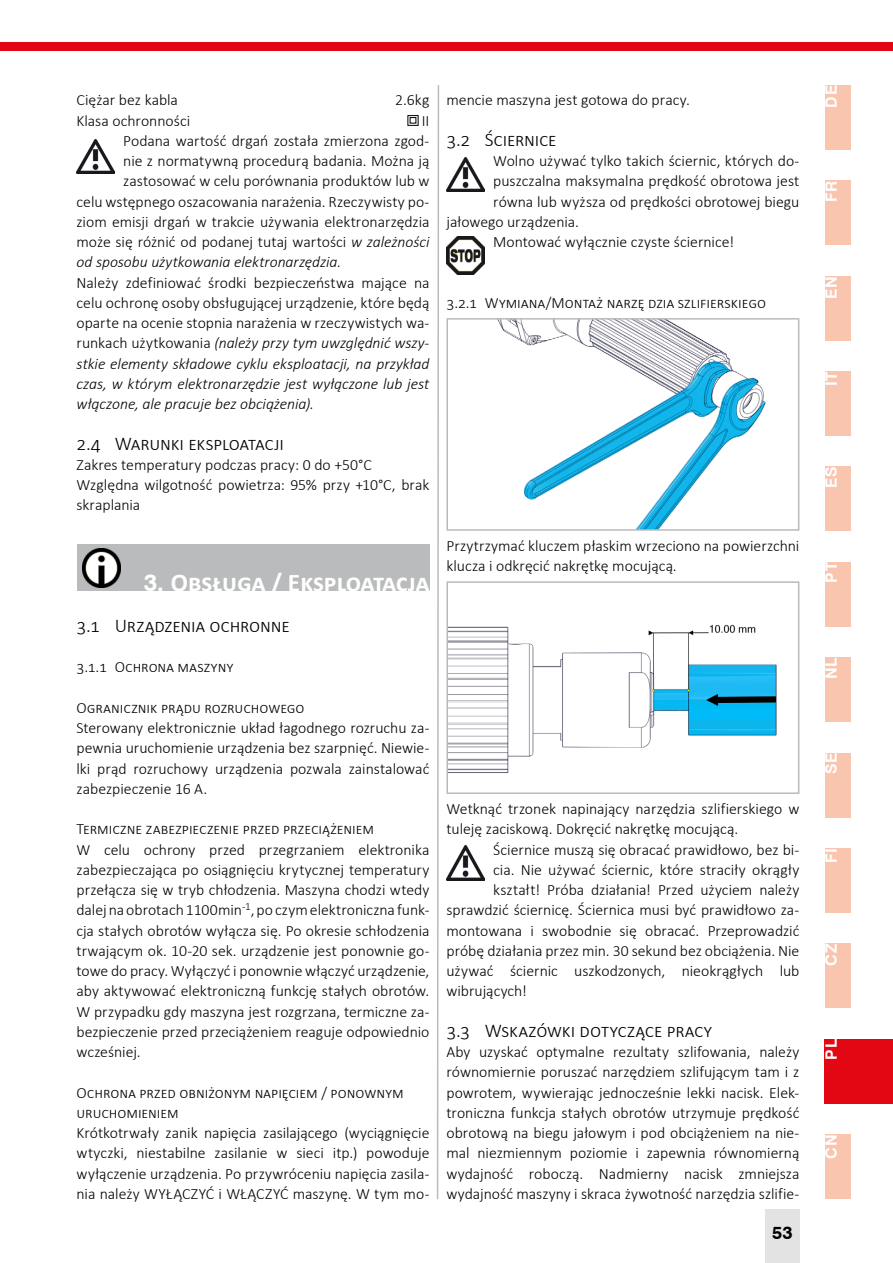
<style>
.page{position:relative;width:893px;height:1263px;background:#fff}
.page>*{position:absolute;margin:0;border:0;box-sizing:border-box;transform-origin:0 0}
.t1{font:700 25.5px "Calibri";color:#fff}
.t2{font:300 19.5px "Calibri";letter-spacing:-.01em;color:#000}
.t3{font:700 18px "Swiss 721 BT";color:#000}
.t4{font:300 15.75px/20.2px "Calibri";color:#000}
.t5{font:italic 300 15.75px/20.2px "Calibri";color:#000;text-align:justify}
.t6{font:700 15.75px "Swiss 721 BT";letter-spacing:.05em;color:#fff}
.s1{font-style:italic}
.s2{font-style:normal}
.s3{font-family:"Swiss 721 BT";font-size:24px}
</style>
<div class="page">
<div style="left:825px;top:1134px;width:25px;height:65px;background:#f9c5af"></div>
<div style="left:408px;top:115px;width:10px;height:11px;border:1px solid #000"></div>
<svg style="left:410px;top:117px;width:6px;height:6px"></svg>
<img style="left:77px;top:139px;width:38px;height:35px">
<div style="left:77px;top:545px;width:352px;height:46px;background:#babbbc"></div>
<img style="left:83px;top:549px;width:38px;height:38px">
<img style="left:446px;top:157px;width:39px;height:35px">
<img style="left:446px;top:236px;width:39px;height:39px">
<img style="left:446px;top:846px;width:39px;height:34px">
<img style="left:498px;top:321px;width:268px;height:207px">
<div style="left:446px;top:318px;width:353px;height:213px;border:2px solid #babbbc"></div>
<img style="left:449px;top:624px;width:328px;height:149px">
<div style="left:446px;top:581px;width:353px;height:213px;border:2px solid #babbbc"></div>
<div style="left:825px;top:944px;width:25px;height:64px;background:#f9c5af"></div>
<div style="left:825px;top:848px;width:25px;height:64px;background:#f9c5af"></div>
<div style="left:825px;top:753px;width:25px;height:64px;background:#f9c5af"></div>
<div style="left:825px;top:657px;width:25px;height:65px;background:#f9c5af"></div>
<div style="left:825px;top:562px;width:25px;height:64px;background:#f9c5af"></div>
<div style="left:825px;top:467px;width:25px;height:64px;background:#f9c5af"></div>
<div style="left:825px;top:371px;width:25px;height:65px;background:#f9c5af"></div>
<div style="left:825px;top:276px;width:25px;height:64px;background:#f9c5af"></div>
<div style="left:825px;top:180px;width:25px;height:65px;background:#f9c5af"></div>
<div style="left:825px;top:85px;width:25px;height:64px;background:#f9c5af"></div>
<div style="left:0;top:43px;width:893px;height:8px;background:#e30613"></div>
<div style="left:765px;top:1209px;width:34px;height:54px;background:#e3e3e3"></div>
<svg style="left:436px;top:85px;width:4px;height:1115px"></svg>
<div style="left:825px;top:1039px;width:68px;height:64px;background:#e30613"></div>
<p class="t4" style="left:77px;top:90px;width:103px">Ciężar bez kabla</p>
<p class="t4" style="left:395px;top:90px;width:36px">2.6kg</p>
<p class="t4" style="left:77px;top:110px;width:115px">Klasa ochronności</p>
<p class="t4" style="left:422px;top:110px;width:9px">II</p>
<p class="t4" style="left:123px;top:130px;width:308px">Podana wartość drgań została zmierzona zgod-</p>
<p class="t4" style="left:123px;top:151px;width:308px">nie z normatywną procedurą badania. Można ją</p>
<p class="t4" style="left:123px;top:171px;width:308px">zastosować w celu porównania produktów lub w</p>
<p class="t4" style="left:77px;top:191px;width:354px">celu wstępnego oszacowania narażenia. Rzeczywisty po-</p>
<p class="t4" style="left:77px;top:211px;width:354px">ziom emisji drgań w trakcie używania elektronarzędzia</p>
<p class="t4" style="left:77px;top:232px;width:354px">może się różnić od podanej tutaj wartości <span class="s1">w zależności</span></p>
<p class="t5" style="left:77px;top:252px;width:266px">od sposobu użytkowania elektronarzędzia.</p>
<p class="t5" style="left:77px;top:272px;width:354px"><span class="s2">Należy zdefiniować środki bezpieczeństwa mające na celu ochronę osoby obsługującej urządzenie, które będą oparte na ocenie stopnia narażenia w rzeczywistych wa&shy;runkach użytkowania</span> (należy przy tym uwzględnić wszy&shy;stkie elementy składowe cyklu eksploatacji, na przykład czas, w którym elektronarzędzie jest wyłączone lub jest włączone, ale pracuje bez obciążenia).</p>
<p class="t2" style="left:77px;top:431px;width:209px">2.4 Warunki eksploatacji</p>
<p class="t4" style="left:77px;top:454px;width:354px">Zakres temperatury podczas pracy: 0 do +50°C<br>Względna wilgotność powietrza: 95% przy +10°C, brak skraplania</p>
<h1 class="t1" style="left:144px;top:565px;width:287px"><span class="s3">3.</span> Obsługa / Eksploatacja</h1>
<p class="t2" style="left:77px;top:613px;width:215px">3.1 Urządzenia ochronne</p>
<p class="t4" style="left:77px;top:657px;width:158px">3.1.1 Ochrona maszyny</p>
<p class="t4" style="left:77px;top:697px;width:354px">Ogranicznik prądu rozruchowego<br>Sterowany elektronicznie układ łagodnego rozruchu za&shy;pewnia uruchomienie urządzenia bez szarpnięć. Niewie&shy;lki prąd rozruchowy urządzenia pozwala zainstalować zabezpieczenie 16 A.</p>
<p class="t4" style="left:77px;top:819px;width:354px">Termiczne zabezpieczenie przed przeciążeniem<br>W celu ochrony przed przegrzaniem elektronika zabezpieczająca po osiągnięciu krytycznej temperatury przełącza się w tryb chłodzenia. Maszyna chodzi wtedy dalej na obrotach 1100min<sup>-1</sup>, po czym elektroniczna funk&shy;cja stałych obrotów wyłącza się. Po okresie schłodzenia trwającym ok. 10-20 sek. urządzenie jest ponownie go&shy;towe do pracy. Wyłączyć i ponownie włączyć urządzenie, aby aktywować elektroniczną funkcję stałych obrotów.<br>W przypadku gdy maszyna jest rozgrzana, termiczne za&shy;bezpieczenie przed przeciążeniem reaguje odpowiednio wcześniej.</p>
<p class="t4" style="left:77px;top:1082px;width:354px">Ochrona przed obniżonym napięciem / ponownym uruchomieniem<br>Krótkotrwały zanik napięcia zasilającego (wyciągnięcie wtyczki, niestabilne zasilanie w sieci itp.) powoduje wyłączenie urządzenia. Po przywróceniu napięcia zasila&shy;nia należy WYŁĄCZYĆ i WŁĄCZYĆ maszynę. W tym mo-</p>
<p class="t4" style="left:446px;top:90px;width:245px">mencie maszyna jest gotowa do pracy.</p>
<p class="t2" style="left:446px;top:127px;width:112px">3.2 Ściernice</p>
<p class="t4" style="left:493px;top:151px;width:308px">Wolno używać tylko takich ściernic, których do-</p>
<p class="t4" style="left:493px;top:171px;width:308px">puszczalna maksymalna prędkość obrotowa jest</p>
<p class="t4" style="left:493px;top:191px;width:308px">równa lub wyższa od prędkości obrotowej biegu</p>
<p class="t4" style="left:446px;top:211px;width:134px">jałowego urządzenia.</p>
<p class="t4" style="left:493px;top:232px;width:242px">Montować wyłącznie czyste ściernice!</p>
<p class="t4" style="left:446px;top:292px;width:321px">3.2.1 Wymiana/Montaż narzę dzia szlifierskiego</p>
<p class="t4" style="left:446px;top:535px;width:354px">Przytrzymać kluczem płaskim wrzeciono na powierzchni klucza i odkręcić nakrętkę mocującą.</p>
<p class="t4" style="left:446px;top:799px;width:354px">Wetknąć trzonek napinający narzędzia szlifierskiego w tuleję zaciskową. Dokręcić nakrętkę mocującą.</p>
<p class="t4" style="left:493px;top:839px;width:308px">Ściernice muszą się obracać prawidłowo, bez bi-</p>
<p class="t4" style="left:493px;top:859px;width:308px">cia. Nie używać ściernic, które straciły okrągły</p>
<p class="t4" style="left:493px;top:880px;width:308px">kształt! Próba działania! Przed użyciem należy</p>
<p class="t4" style="left:446px;top:900px;width:354px">sprawdzić ściernicę. Ściernica musi być prawidłowo za-</p>
<p class="t4" style="left:446px;top:920px;width:354px">montowana i swobodnie się obracać. Przeprowadzić</p>
<p class="t4" style="left:446px;top:940px;width:354px">próbę działania przez min. 30 sekund bez obciążenia. Nie</p>
<p class="t4" style="left:446px;top:961px;width:354px">używać ściernic uszkodzonych, nieokrągłych lub</p>
<p class="t4" style="left:446px;top:981px;width:82px">wibrujących!</p>
<p class="t2" style="left:446px;top:1018px;width:267px">3.3 Wskazówki dotyczące pracy</p>
<p class="t4" style="left:446px;top:1042px;width:354px;text-align:justify">Aby uzyskać optymalne rezultaty szlifowania, należy równomiernie poruszać narzędziem szlifującym tam i z powrotem, wywierając jednocześnie lekki nacisk. Elek&shy;troniczna funkcja stałych obrotów utrzymuje prędkość obrotową na biegu jałowym i pod obciążeniem na nie&shy;mal niezmiennym poziomie i zapewnia równomierną wydajność roboczą. Nadmierny nacisk zmniejsza wydajność maszyny i skraca żywotność narzędzia szlifie-</p>
<p class="t3" style="left:772px;top:1222px;width:22px">53</p>
<p class="t6" style="left:822px;top:108px;width:24px;rotate:-90deg">DE</p>
<p class="t6" style="left:822px;top:202px;width:23px;rotate:-90deg">FR</p>
<p class="t6" style="left:822px;top:299px;width:24px;rotate:-90deg">EN</p>
<p class="t6" style="left:822px;top:386px;width:16px;rotate:-90deg">IT</p>
<p class="t6" style="left:822px;top:488px;width:23px;rotate:-90deg">ES</p>
<p class="t6" style="left:822px;top:583px;width:22px;rotate:-90deg">PT</p>
<p class="t6" style="left:822px;top:679px;width:23px;rotate:-90deg">NL</p>
<p class="t6" style="left:822px;top:774px;width:23px;rotate:-90deg">SE</p>
<p class="t6" style="left:822px;top:863px;width:17px;rotate:-90deg">FI</p>
<p class="t6" style="left:822px;top:966px;width:23px;rotate:-90deg">CZ</p>
<p class="t6" style="left:822px;top:1059px;width:22px;rotate:-90deg">PL</p>
<p class="t6" style="left:822px;top:1159px;width:26px;rotate:-90deg">CN</p>
</div>
